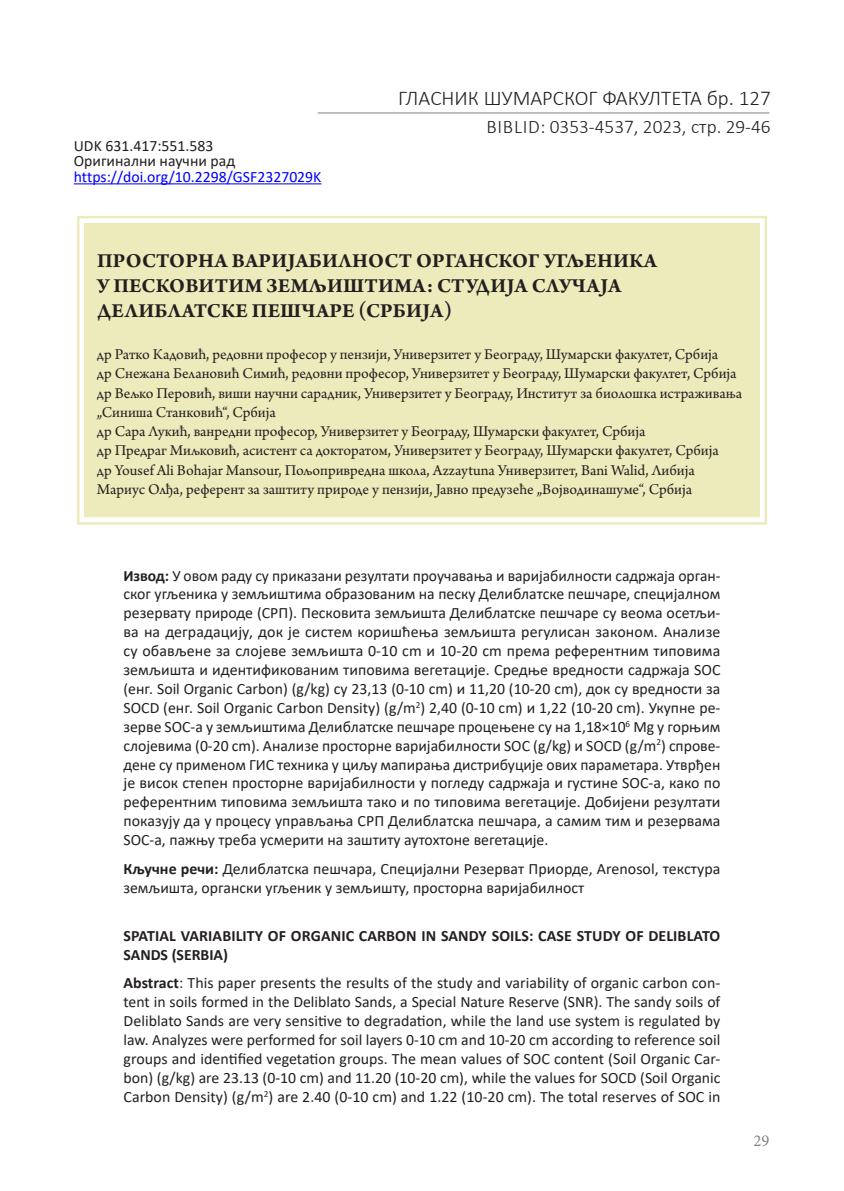
<style>
.page{position:relative;width:844px;height:1191px;background:#fff}
.page>*{position:absolute;margin:0;border:0;box-sizing:border-box;transform-origin:0 0}
.Glavni_naslov{font:700 21px/25.2px "Arno Pro";letter-spacing:.01em;color:#231f20}
.t1{font:300 21px "Calibri";color:#231f20}
.t2{font:300 19.25px "Calibri";color:#231f20}
.t3{font:16.62px "Minion Pro";color:#808285}
.izvod{font:15.75px/18.9px "Calibri";color:#231f20;text-align:justify}
.autori{font:15.75px/19.2px "Arno Pro";color:#231f20}
.izvod-2{font:700 15.75px/18.9px "Calibri";letter-spacing:.005em;color:#231f20}
.UDK{font:15.75px "Calibri";color:#231f20}
.UDK-2{font:15.75px "Calibri";color:#00f}
.s1{font-weight:700}
</style>
<div class="page">
<div style="left:77px;top:216px;width:690px;height:309px;background:#edebbb"></div>
<hr style="left:317px;top:112px;width:452px;height:1px;background:#808285">
<hr style="left:74px;top:183px;width:247px;height:1px;background:#00f">
<p class="UDK" style="left:74px;top:134px;width:141px">UDK 631.417:551.583</p>
<p class="UDK" style="left:74px;top:150px;width:163px">Оригинални научни рад</p>
<p class="UDK-2" style="left:74px;top:166px;width:249px">https://doi.org/10.2298/GSF2327029K</p>
<p class="t1" style="left:398px;top:85px;width:374px">ГЛАСНИК ШУМАРСКОГ ФАКУЛТЕТА бр. 127</p>
<p class="t2" style="left:486px;top:114px;width:286px">BIBLID: 0353-4537, 2023, стр. 29-46</p>
<p class="Glavni_naslov" style="left:97px;top:249px;width:561px">ПРОСТОРНА ВАРИЈАБИЛНОСТ ОРГАНСКОГ УГЉЕНИКА<br>У ПЕСКОВИТИМ ЗЕМЉИШТИМА: СТУДИЈА СЛУЧАЈА<br>ДЕЛИБЛАТСКЕ ПЕШЧАРЕ (СРБИЈА)</p>
<p class="autori" style="left:97px;top:345px;width:622px">др Ратко Кадовић, редовни професор у пензији, Универзитет у Београду, Шумарски факултет, Србија</p>
<p class="autori" style="left:97px;top:365px;width:641px">др Снежана Белановић Симић, редовни професор, Универзитет у Београду, Шумарски факултет, Србија</p>
<p class="autori" style="left:97px;top:384px;width:646px">др Вељко Перовић, виши научни сарадник, Универзитет у Београду, Институт за биолошка истраживања „Синиша Станковић“, Србија</p>
<p class="autori" style="left:97px;top:422px;width:550px">др Сара Лукић, ванредни професор, Универзитет у Београду, Шумарски факултет, Србија</p>
<p class="autori" style="left:97px;top:442px;width:623px">др Предраг Миљковић, асистент са докторатом, Универзитет у Београду, Шумарски факултет, Србија</p>
<p class="autori" style="left:97px;top:461px;width:599px">др Yousef Ali Bohajar Mansour, Пољопривредна школа, Azzaytuna Универзитет, Bani Walid, Либија</p>
<p class="autori" style="left:97px;top:480px;width:596px">Мариус Олђа, референт за заштиту природe у пензији, Јавно предузеће „Војводинашуме“, Србија</p>
<p class="izvod" style="left:123px;top:565px;width:598px"><span class="s1">Извод:</span> У овом раду су приказани резултати проучавања и варијабилности садржаја орган&shy;ског угљеника у земљиштима образованим на песку Делиблатске пешчаре, специјалном резервату природе (СРП). Песковита земљишта Делиблатске пешчаре су веома осетљи&shy;ва на деградацију, док је систем коришћења земљишта регулисан законом. Анализе су обављене за слојеве земљишта 0-10 cm и 10-20 cm према референтним типовима земљишта и идентификованим типовима вегетације. Средње вредности садржаја SOC (енг. Soil Organic Carbon) (g/kg) су 23,13 (0-10 cm) и 11,20 (10-20 cm), док су вредности за SOCD (енг. Soil Organic Carbon Density) (g/m<sup>2</sup>) 2,40 (0-10 cm) и 1,22 (10-20 cm). Укупне ре&shy;зерве SOC-a у земљиштима Делиблатске пешчаре процењенe су на 1,18×10<sup>6</sup> Mg у горњим слојевима (0-20 cm). Анализе просторне варијабилности SOC (g/kg) и SOCD (g/m<sup>2</sup>) спрове&shy;дене су применом ГИС техника у циљу мапирања дистрибуције ових параметара. Утврђен је висок степен просторне варијабилности у погледу садржаја и густине SOC-а, како по референтним типовима земљишта тако и по типовима вегетације. Добијени резултати показују да у процесу управљања СРП Делиблатска пешчара, а самим тим и резервама SOC-а, пажњу треба усмерити на заштиту аутохтоне вегетације.</p>
<p class="izvod" style="left:123px;top:859px;width:598px"><span class="s1">Кључне речи:</span> Делиблатска пешчара, Специјални Резерват Приорде, Arenosol, текстура земљишта, органски угљеник у земљишту, просторна варијабилност</p>
<p class="izvod-2" style="left:123px;top:925px;width:598px">SPATIAL VARIABILITY OF ORGANIC CARBON IN SANDY SOILS: CASE STUDY OF DELIBLATO<br>SANDS (SERBIA)</p>
<p class="izvod" style="left:123px;top:973px;width:598px"><span class="s1">Abstract</span>: This paper presents the results of the study and variability of organic carbon con&shy;tent in soils formed in the Deliblato Sands, a Special Nature Reserve (SNR). The sandy soils of Deliblato Sands are very sensitive to degradation, while the land use system is regulated by law. Analyzes were performed for soil layers 0-10 cm and 10-20 cm according to reference soil groups and identified vegetation groups. The mean values of SOC content (Soil Organic Car&shy;bon) (g/kg) are 23.13 (0-10 cm) and 11.20 (10-20 cm), while the values for SOCD (Soil Organic Carbon Density) (g/m<sup>2</sup>) are 2.40 (0-10 cm) and 1.22 (10-20 cm). The total reserves of SOC in</p>
<p class="t3" style="left:753px;top:1129px;width:17px">29</p>
</div>
